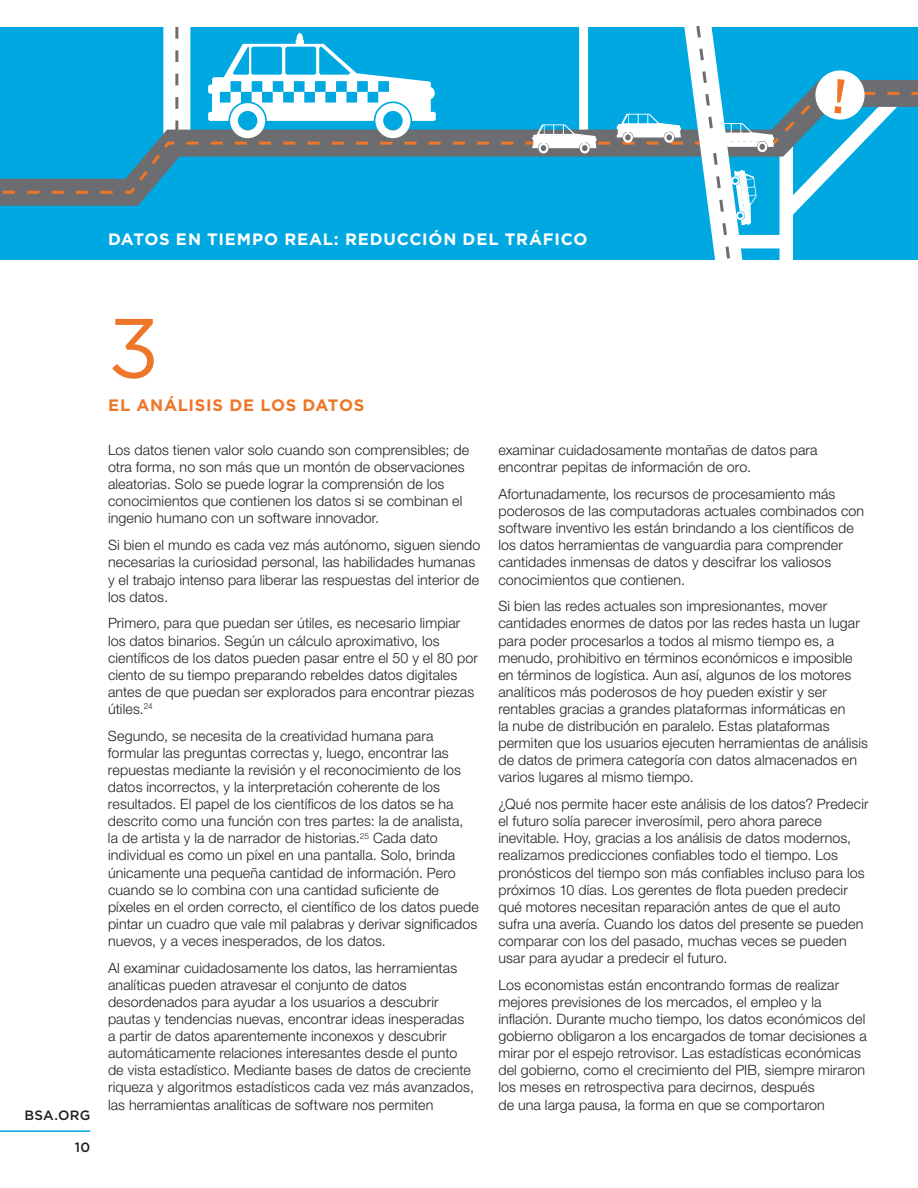
<style>
.page{position:relative;width:918px;height:1188px;background:#fff}
.page>*{position:absolute;margin:0;border:0;box-sizing:border-box;transform-origin:0 0}
.t1{font:84px "Gotham";color:#ed7628}
.t2{font:700 16.5px "Gotham";letter-spacing:.05em;color:#fff}
.t3{font:700 16.5px "Gotham";letter-spacing:.045em;color:#ed7628}
.t4{font:300 14.25px/17.1px "Helvetica Neue LT Std";letter-spacing:.01em;color:#231f20}
.t5{font:500 13.5px "Gotham";letter-spacing:.02em;color:#231f20}
</style>
<div class="page">
<hr style="left:0;top:1130px;width:90px;height:2px;background:#00a8e1">
<div style="left:0;top:27px;width:918px;height:232px;background:#00a8e1"></div>
<svg style="left:0;top:195px;width:147px;height:11px;background:#667075"></svg>
<svg style="left:0;top:27px;width:186px;height:168px"></svg>
<svg style="left:186px;top:26px;width:732px;height:234px"></svg>
<p class="t2" style="left:108px;top:228px;width:481px">DATOS EN TIEMPO REAL: REDUCCIÓN DEL TRÁFICO</p>
<p class="t5" style="left:24px;top:1106px;width:67px">BSA.ORG</p>
<p class="t5" style="left:75px;top:1138px;width:17px">10</p>
<h1 class="t1" style="left:108px;top:294px;width:53px">3</h1>
<p class="t3" style="left:108px;top:394px;width:258px">EL ANÁLISIS DE LOS DATOS</p>
<p class="t4" style="left:108px;top:441px;width:363px">Los datos tienen valor solo cuando son comprensibles; de otra forma, no son más que un montón de observaciones aleatorias. Solo se puede lograr la comprensión de los conocimientos que contienen los datos si se combinan el ingenio humano con un software innovador.</p>
<p class="t4" style="left:108px;top:536px;width:374px">Si bien el mundo es cada vez más autónomo, siguen siendo necesarias la curiosidad personal, las habilidades humanas y el trabajo intenso para liberar las respuestas del interior de los datos.</p>
<p class="t4" style="left:108px;top:615px;width:371px">Primero, para que puedan ser útiles, es necesario limpiar los datos binarios. Según un cálculo aproximativo, los científicos de los datos pueden pasar entre el 50 y el 80 por ciento de su tiempo preparando rebeldes datos digitales antes de que puedan ser explorados para encontrar piezas útiles.<sup>24</sup></p>
<p class="t4" style="left:108px;top:727px;width:372px">Segundo, se necesita de la creatividad humana para formular las preguntas correctas y, luego, encontrar las repuestas mediante la revisión y el reconocimiento de los datos incorrectos, y la interpretación coherente de los resultados. El papel de los científicos de los datos se ha descrito como una función con tres partes: la de analista,<br>la de artista y la de narrador de historias.<sup>25</sup> Cada dato individual es como un píxel en una pantalla. Solo, brinda únicamente una pequeña cantidad de información. Pero cuando se lo combina con una cantidad suficiente de píxeles en el orden correcto, el científico de los datos puede pintar un cuadro que vale mil palabras y derivar significados nuevos, y a veces inesperados, de los datos.</p>
<p class="t4" style="left:108px;top:959px;width:367px">Al examinar cuidadosamente los datos, las herramientas analíticas pueden atravesar el conjunto de datos desordenados para ayudar a los usuarios a descubrir pautas y tendencias nuevas, encontrar ideas inesperadas a partir de datos aparentemente inconexos y descubrir automáticamente relaciones interesantes desde el punto de vista estadístico. Mediante bases de datos de creciente riqueza y algoritmos estadísticos cada vez más avanzados, las herramientas analíticas de software nos permiten</p>
<p class="t4" style="left:498px;top:441px;width:321px">examinar cuidadosamente montañas de datos para encontrar pepitas de información de oro.</p>
<p class="t4" style="left:498px;top:485px;width:367px">Afortunadamente, los recursos de procesamiento más poderosos de las computadoras actuales combinados con software inventivo les están brindando a los científicos de los datos herramientas de vanguardia para comprender cantidades inmensas de datos y descifrar los valiosos conocimientos que contienen.</p>
<p class="t4" style="left:498px;top:597px;width:371px">Si bien las redes actuales son impresionantes, mover cantidades enormes de datos por las redes hasta un lugar para poder procesarlos a todos al mismo tiempo es, a menudo, prohibitivo en términos económicos e imposible en términos de logística. Aun así, algunos de los motores analíticos más poderosos de hoy pueden existir y ser rentables gracias a grandes plataformas informáticas en<br>la nube de distribución en paralelo. Estas plataformas permiten que los usuarios ejecuten herramientas de análisis de datos de primera categoría con datos almacenados en varios lugares al mismo tiempo.</p>
<p class="t4" style="left:498px;top:795px;width:372px">¿Qué nos permite hacer este análisis de los datos? Predecir el futuro solía parecer inverosímil, pero ahora parece inevitable. Hoy, gracias a los análisis de datos modernos, realizamos predicciones confiables todo el tiempo. Los pronósticos del tiempo son más confiables incluso para los próximos 10 días. Los gerentes de flota pueden predecir qué motores necesitan reparación antes de que el auto sufra una avería. Cuando los datos del presente se pueden comparar con los del pasado, muchas veces se pueden usar para ayudar a predecir el futuro.</p>
<p class="t4" style="left:498px;top:976px;width:370px">Los economistas están encontrando formas de realizar mejores previsiones de los mercados, el empleo y la inflación. Durante mucho tiempo, los datos económicos del gobierno obligaron a los encargados de tomar decisiones a mirar por el espejo retrovisor. Las estadísticas económicas del gobierno, como el crecimiento del PIB, siempre miraron los meses en retrospectiva para decirnos, después<br>de una larga pausa, la forma en que se comportaron</p>
</div>
